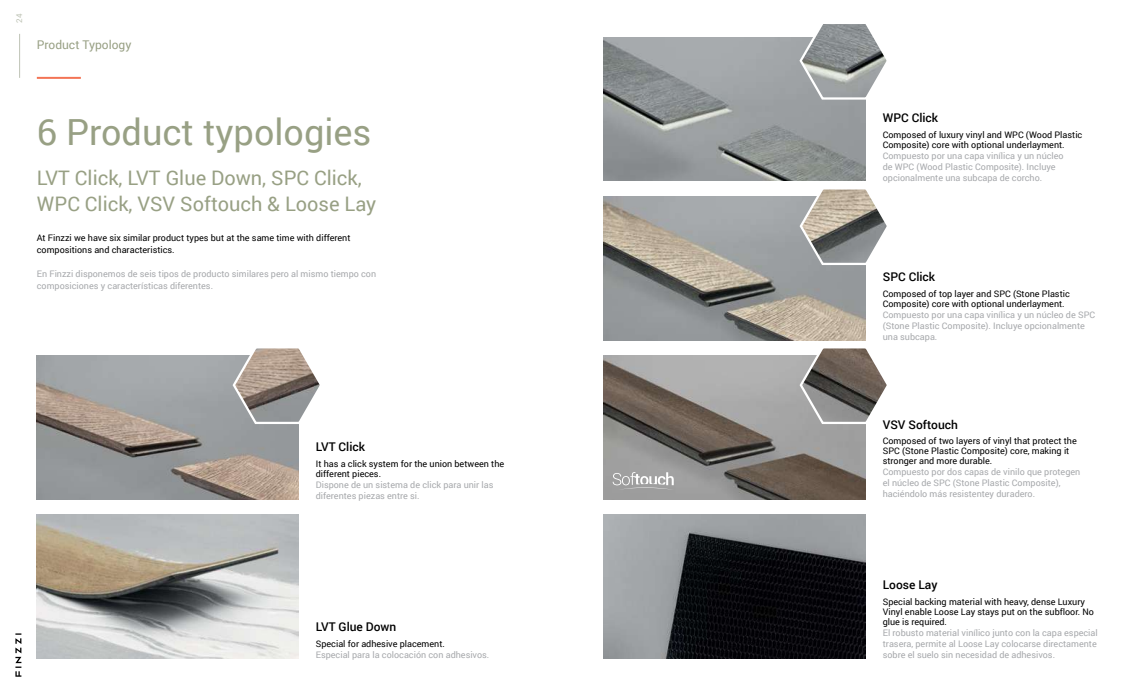
<style>
.page{position:relative;width:1134px;height:695px;background:#fff}
.page>*{position:absolute;margin:0;border:0;box-sizing:border-box;transform-origin:0 0}
.t1{font:36px "Roboto";color:#98a084}
.t2{font:20px/26px "Roboto";color:#98a084}
.t3{font:500 12px "Roboto";color:#000}
.t4{font:12px "Roboto";color:#98a084}
.t5{font:9px/11px "Roboto";color:#a7a9ac}
.t6{font:9px/10px "Roboto";color:#000}
.t7{font:8px "Roboto";color:#bec3b5}
</style>
<div class="page">
<img style="left:37px;top:355px;width:262px;height:144px">
<img style="left:37px;top:514px;width:262px;height:144px">
<svg style="left:231px;top:348px;width:89px;height:77px"></svg>
<img style="left:604px;top:37px;width:261px;height:144px">
<img style="left:604px;top:355px;width:261px;height:144px">
<svg style="left:798px;top:24px;width:89px;height:77px"></svg>
<img style="left:604px;top:196px;width:261px;height:144px">
<img style="left:604px;top:514px;width:261px;height:144px">
<svg style="left:798px;top:189px;width:89px;height:77px"></svg>
<svg style="left:798px;top:348px;width:89px;height:77px"></svg>
<svg style="left:15px;top:633px;width:6px;height:43px"></svg>
<hr style="left:19px;top:34px;width:1px;height:44px;background:#bec3b5">
<hr style="left:37px;top:77px;width:44px;height:2px;background:#f37455">
<svg style="left:613px;top:472px;width:61px;height:18px"></svg>
<p class="t7" style="left:14px;top:23px;width:11px;rotate:-90deg">24</p>
<h3 class="t4" style="left:37px;top:37px;width:96px">Product Typology</h3>
<h1 class="t1" style="left:37px;top:107px;width:336px">6 Product typologies</h1>
<h2 class="t2" style="left:37px;top:164px;width:341px">LVT Click, LVT Glue Down, SPC Click,<br>WPC Click, VSV Softouch &amp; Loose Lay</h2>
<p class="t6" style="left:37px;top:231px;width:315px;line-height:12px">At Finzzi we have six similar product types but at the same time with different compositions and characteristics.</p>
<p class="t5" style="left:37px;top:267px;width:341px;line-height:12px">En Finzzi disponemos de seis tipos de producto similares pero al mismo tiempo con composiciones y características diferentes.</p>
<h3 class="t3" style="left:316px;top:438px;width:51px">LVT Click</h3>
<p class="t6" style="left:316px;top:458px;width:190px">It has a click system for the union between the different pieces.</p>
<p class="t5" style="left:316px;top:479px;width:179px">Dispone de un sistema de click para unir las diferentes piezas entre si.</p>
<h3 class="t3" style="left:316px;top:618px;width:82px">LVT Glue Down</h3>
<p class="t6" style="left:316px;top:638px;width:131px">Special for adhesive placement.</p>
<p class="t5" style="left:316px;top:649px;width:175px">Especial para la colocación con adhesivos.</p>
<h3 class="t3" style="left:883px;top:109px;width:57px">WPC Click</h3>
<p class="t6" style="left:883px;top:129px;width:201px">Composed of luxury vinyl and WPC (Wood Plastic<br>Composite) core with optional underlayment.</p>
<p class="t5" style="left:883px;top:150px;width:182px">Compuesto por una capa vinílica y un núcleo de WPC (Wood Plastic Composite). Incluye opcionalmente una subcapa de corcho.</p>
<h3 class="t3" style="left:883px;top:269px;width:54px">SPC Click</h3>
<p class="t6" style="left:883px;top:288px;width:189px">Composed of top layer and SPC (Stone Plastic<br>Composite) core with optional underlayment.</p>
<p class="t5" style="left:883px;top:309px;width:214px">Compuesto por una capa vinílica y un núcleo de SPC (Stone Plastic Composite). Incluye opcionalmente una subcapa.</p>
<h3 class="t3" style="left:883px;top:416px;width:77px">VSV Softouch</h3>
<p class="t6" style="left:883px;top:435px;width:196px">Composed of two layers of vinyl that protect the<br>SPC (Stone Plastic Composite) core, making it stronger and more durable.</p>
<p class="t5" style="left:883px;top:466px;width:199px">Compuesto por dos capas de vinilo que protegen el núcleo de SPC (Stone Plastic Composite), haciéndolo más resistentey duradero.</p>
<h3 class="t3" style="left:883px;top:576px;width:56px">Loose Lay</h3>
<p class="t6" style="left:883px;top:596px;width:213px">Special backing material with heavy, dense Luxury<br>Vinyl enable Loose Lay stays put on the subfloor. No glue is required.</p>
<p class="t5" style="left:883px;top:627px;width:216px;text-align:justify">El robusto material vinílico junto con la capa especial trasera, permite al Loose Lay colocarse directamente sobre el suelo sin necesidad de adhesivos.</p>
</div>
